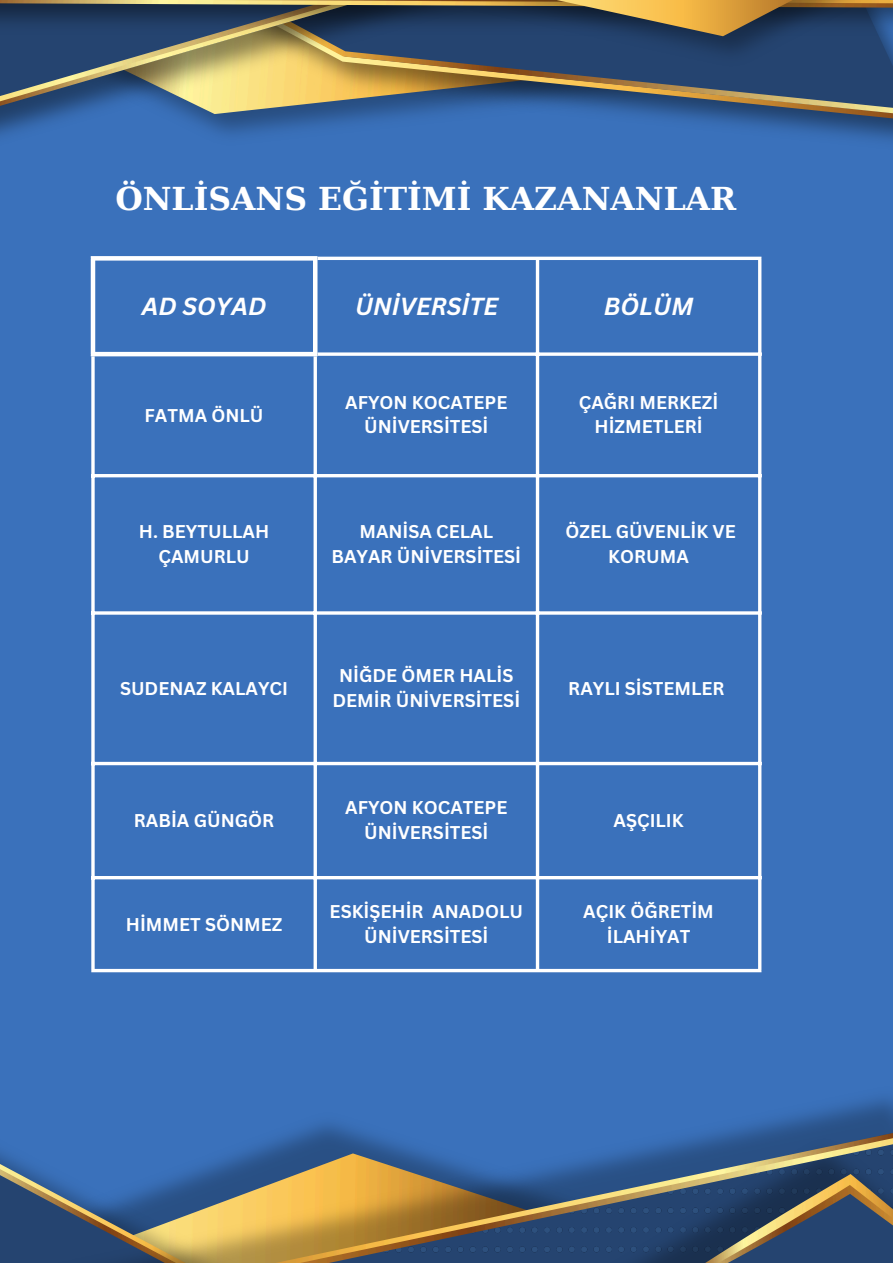
<style>
.page{position:relative;width:893px;height:1263px;background:#3a71bb}
.page>*{position:absolute;margin:0;border:0;box-sizing:border-box;transform-origin:0 0}
.t1{font:700 31.5px "DejaVu Serif";color:#fff}
.t2{font:italic 700 24px "Canva Sans";color:#fff}
.t3{font:700 18px/24.8px "Canva Sans";color:#fff;text-align:center}
</style>
<div class="page">
<img style="left:0;top:1098px;width:893px;height:165px">
<img style="left:52px;top:1127px;width:841px;height:5px">
<img style="left:52px;top:1132px;width:841px;height:131px">
<svg style="left:614px;top:116px;width:279px;height:5px"></svg>
<img style="left:530px;top:67px;width:363px;height:49px">
<img style="left:0;top:67px;width:530px;height:73px">
<img style="left:0;top:67px;width:507px;height:51px">
<img style="left:0;top:36px;width:492px;height:78px">
<img style="left:0;top:8px;width:366px;height:28px">
<img style="left:0;top:4px;width:366px;height:4px">
<img style="left:0;top:0;width:366px;height:4px">
<img style="left:369px;top:0;width:524px;height:67px">
<svg style="left:366px;top:0;width:506px;height:36px;background:#5c5a51"></svg>
<svg style="left:91px;top:356px;width:4px;height:613px;background:#e0e8f4"></svg>
<svg style="left:313px;top:356px;width:4px;height:613px;background:#e0e8f4"></svg>
<hr style="left:536px;top:260px;width:3px;height:709px;background:#fff">
<hr style="left:758px;top:260px;width:3px;height:709px;background:#fff">
<hr style="left:317px;top:257px;width:444px;height:3px;background:#fff">
<svg style="left:317px;top:352px;width:441px;height:4px;background:#e0e8f4"></svg>
<hr style="left:91px;top:474px;width:670px;height:3px;background:#fff">
<svg style="left:91px;top:611px;width:667px;height:4px;background:#e0e9f4"></svg>
<hr style="left:91px;top:762px;width:670px;height:3px;background:#fff">
<hr style="left:91px;top:876px;width:670px;height:3px;background:#fff">
<hr style="left:91px;top:969px;width:670px;height:3px;background:#fff">
<hr style="left:91px;top:261px;width:4px;height:91px;background:#fff">
<hr style="left:313px;top:261px;width:4px;height:91px;background:#fff">
<div style="left:91px;top:256px;width:226px;height:5px;background:#fff"></div>
<hr style="left:91px;top:352px;width:226px;height:4px;background:#fff">
<p class="t1" style="left:115px;top:180px;width:622px">ÖNLİSANS EĞİTİMİ KAZANANLAR</p>
<p class="t2" style="left:142px;top:289px;width:126px">AD SOYAD</p>
<h2 class="t2" style="left:355px;top:289px;width:145px">ÜNİVERSİTE</h2>
<h1 class="t2" style="left:604px;top:289px;width:91px">BÖLÜM</h1>
<p class="t3" style="left:145px;top:402px;width:120px">FATMA ÖNLÜ</p>
<p class="t3" style="left:345px;top:389px;width:164px">AFYON KOCATEPE<br>ÜNİVERSİTESİ</p>
<p class="t3" style="left:579px;top:389px;width:141px">ÇAĞRI MERKEZİ<br>HİZMETLERİ</p>
<p class="t3" style="left:139px;top:519px;width:132px">H. BEYTULLAH<br>ÇAMURLU</p>
<p class="t3" style="left:331px;top:519px;width:191px">MANİSA CELAL<br>BAYAR ÜNİVERSİTESİ</p>
<p class="t3" style="left:565px;top:519px;width:172px">ÖZEL GÜVENLİK VE<br>KORUMA</p>
<p class="t3" style="left:120px;top:675px;width:170px">SUDENAZ KALAYCI</p>
<p class="t3" style="left:332px;top:663px;width:189px">NİĞDE ÖMER HALİS<br>DEMİR ÜNİVERSİTESİ</p>
<p class="t3" style="left:134px;top:807px;width:142px">RABİA GÜNGÖR</p>
<p class="t3" style="left:345px;top:795px;width:164px">AFYON KOCATEPE<br>ÜNİVERSİTESİ</p>
<p class="t3" style="left:126px;top:911px;width:158px">HİMMET SÖNMEZ</p>
<p class="t3" style="left:330px;top:899px;width:195px">ESKİŞEHİR ANADOLU</p>
<p class="t3" style="left:364px;top:923px;width:126px">ÜNİVERSİTESİ</p>
<p class="t3" style="left:568px;top:675px;width:158px">RAYLI SİSTEMLER</p>
<p class="t3" style="left:613px;top:807px;width:72px">AŞÇILIK</p>
<p class="t3" style="left:583px;top:899px;width:132px">AÇIK ÖĞRETİM<br>İLAHİYAT</p>
</div>
